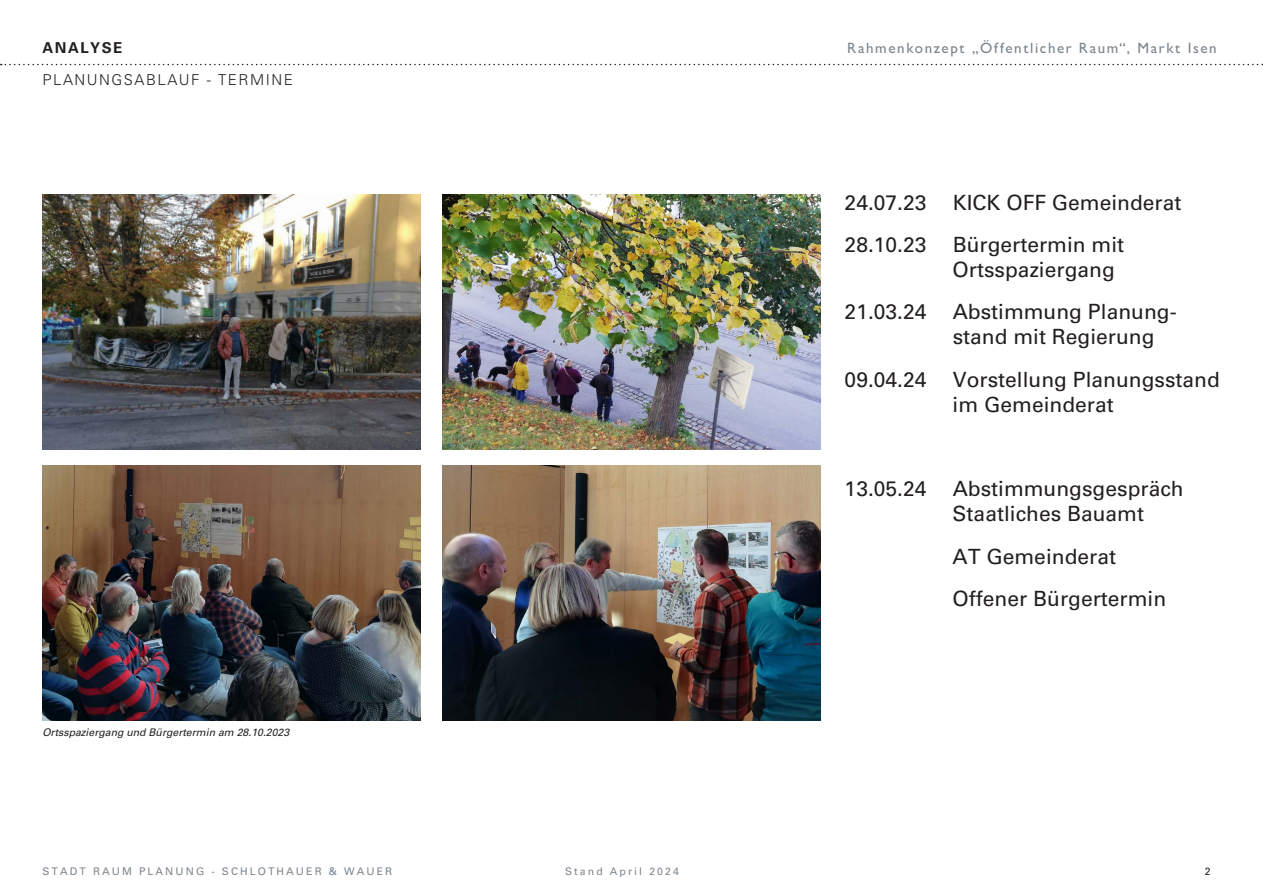
<style>
.page{position:relative;width:1263px;height:893px;background:#fff}
.page>*{position:absolute;margin:0;border:0;box-sizing:border-box;transform-origin:0 0}
.Aufzählung{font:21px "Univers LT Std";color:#231f20}
.t1{font:500 15px "Gill Sans MT Std";letter-spacing:.11em;color:#7c858c}
.Text{font:300 15px "Univers LT Std";letter-spacing:.1em;color:#231f20}
.t2{font:700 15px "Univers LT Std";letter-spacing:.1em;color:#231f20}
.t3{font:10.5px "Univers LT Std";letter-spacing:.2em;color:#7c858c}
.Text-2{font:italic 10.5px "Univers LT Std";color:#231f20}
.t4{font:10.5px "Univers LT Std";color:#231f20}
</style>
<div class="page">
<svg style="left:1px;top:64px;width:1262px;height:1px"></svg>
<img style="left:42px;top:466px;width:379px;height:254px">
<img style="left:443px;top:466px;width:378px;height:254px">
<img style="left:42px;top:194px;width:379px;height:255px">
<img style="left:443px;top:194px;width:378px;height:255px">
<p class="t2" style="left:43px;top:39px;width:81px">ANALYSE</p>
<p class="Text" style="left:43px;top:71px;width:252px">PLANUNGSABLAUF - TERMINE</p>
<p class="Text-2" style="left:42px;top:726px;width:248px">Ortsspaziergang und Bürgertermin am 28.10.2023</p>
<p class="t1" style="left:847px;top:39px;width:371px">Rahmenkonzept „Öffentlicher Raum“, Markt Isen</p>
<p class="Aufzählung" style="left:845px;top:190px;width:83px">24.07.23</p>
<p class="Aufzählung" style="left:953px;top:190px;width:230px">KICK OFF Gemeinderat</p>
<p class="Aufzählung" style="left:845px;top:232px;width:83px">28.10.23</p>
<p class="Aufzählung" style="left:953px;top:232px;width:173px">Bürgertermin mit</p>
<p class="Aufzählung" style="left:953px;top:257px;width:164px">Ortsspaziergang</p>
<p class="Aufzählung" style="left:845px;top:299px;width:83px">21.03.24</p>
<p class="Aufzählung" style="left:953px;top:299px;width:225px">Abstimmung Planung-</p>
<p class="Aufzählung" style="left:953px;top:324px;width:203px">stand mit Regierung</p>
<p class="Aufzählung" style="left:845px;top:367px;width:83px">09.04.24</p>
<p class="Aufzählung" style="left:953px;top:367px;width:269px">Vorstellung Planungsstand</p>
<p class="Aufzählung" style="left:953px;top:392px;width:163px">im Gemeinderat</p>
<p class="Aufzählung" style="left:845px;top:476px;width:83px">13.05.24</p>
<p class="Aufzählung" style="left:953px;top:476px;width:232px">Abstimmungsgespräch</p>
<p class="Aufzählung" style="left:953px;top:501px;width:193px">Staatliches Bauamt</p>
<p class="Aufzählung" style="left:953px;top:544px;width:165px">AT Gemeinderat</p>
<p class="Aufzählung" style="left:953px;top:586px;width:215px">Offener Bürgertermin</p>
<p class="t3" style="left:43px;top:865px;width:351px">STADT RAUM PLANUNG - SCHLOTHAUER &amp; WAUER</p>
<p class="t3" style="left:565px;top:865px;width:115px">Stand April 2024</p>
<p class="t4" style="left:1205px;top:865px;width:7px">2</p>
</div>
